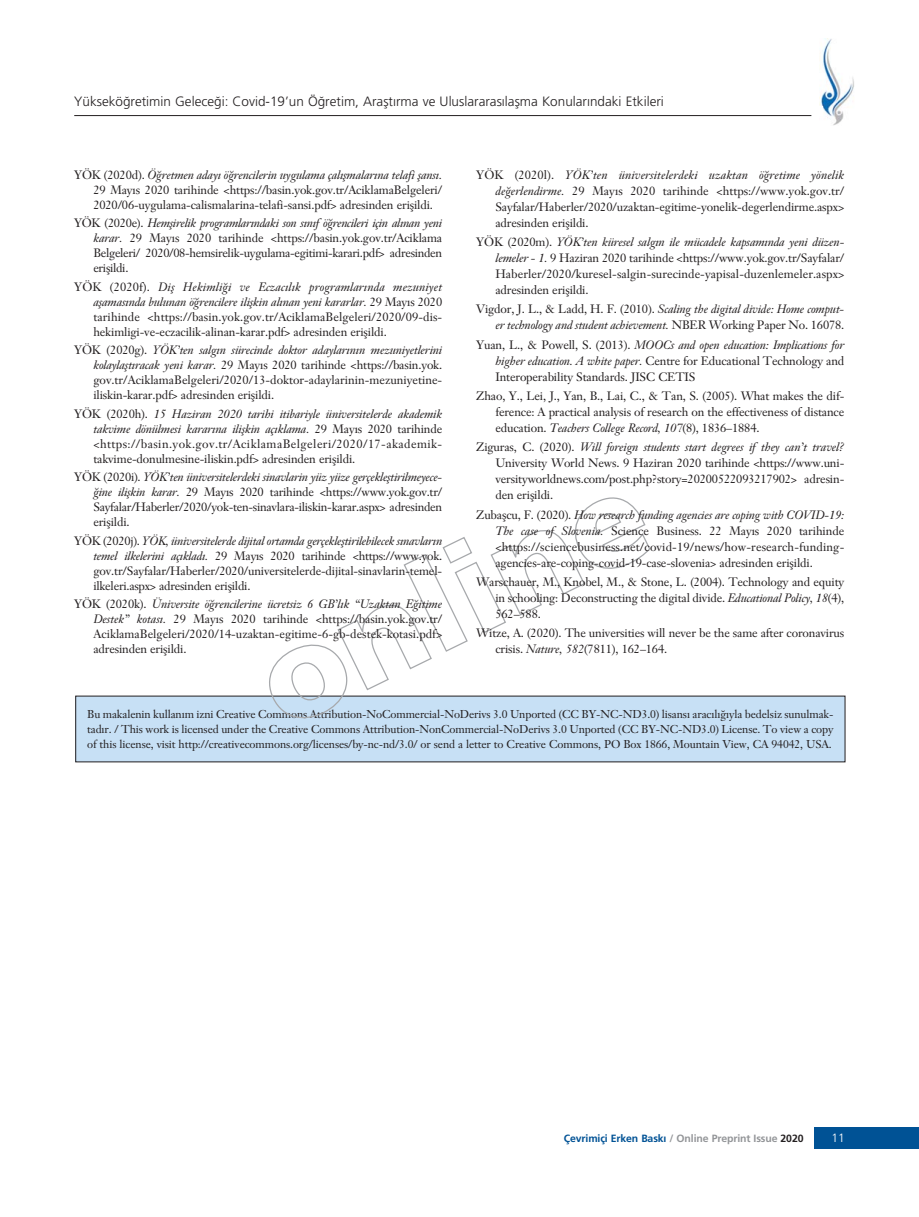
<style>
.page{position:relative;width:919px;height:1217px;background:#fff}
.page>*{position:absolute;margin:0;border:0;box-sizing:border-box;transform-origin:0 0}
.t1{font:300 13.5px "Frutiger";color:#231f20}
.t2{font:12px/15px "Janson Text";letter-spacing:-.015em;color:#231f20;text-align:justify}
.t3{font:italic 12px/15.9px "Janson Text";letter-spacing:-.015em;color:#231f20;text-align:right}
.t4{font:300 12px "Frutiger";color:#fff}
.t5{font:11.25px/14.5px "Janson Text";letter-spacing:-.01em;color:#231f20;text-align:justify}
.t6{font:700 10.5px "Frutiger";letter-spacing:-.01em;color:#939598}
.s1{font-style:italic}
.s2{font-style:normal}
.s3{color:#005295}
.s4{color:#231f20}
</style>
<div class="page">
<div style="left:814px;top:1127px;width:104px;height:21px;background:#005295"></div>
<hr style="left:74px;top:115px;width:737px;height:1px;background:#231f20">
<img style="left:819px;top:38px;width:35px;height:88px">
<svg style="left:819px;top:73px;width:6px;height:6px"></svg>
<div style="left:811px;top:107px;width:11px;height:9px;background:#fff"></div>
<div style="left:76px;top:696px;width:769px;height:65px;background:#c7e0f5"></div>
<svg style="left:264px;top:497px;width:387px;height:222px"></svg>
<p class="t1" style="left:74px;top:96px;width:591px">Yüksekö¤retimin Gelece¤i: Covid-19’un Ö¤retim, Araflt›rma ve Uluslararas›laflma Konular›ndaki Etkileri</p>
<p class="t2" style="left:93px;top:168px;width:350px;text-indent:-19px">YÖK (2020d). <span class="s1">Ö¤retmen aday› ö¤rencilerin uygulama çal›flmalar›na telafi flans›.<br></span>29 May›s 2020 tarihinde &lt;https://basin.yok.gov.tr/AciklamaBelgeleri/ 2020/06-uygulama-calismalarina-telafi-sansi.pdf&gt; adresinden eriflildi.</p>
<p class="t2" style="left:93px;top:217px;width:350px;text-indent:-19px">YÖK (2020e). <span class="s1">Hemflirelik programlar›ndaki son s›n›f ö¤rencileri için al›nan yeni karar.</span> 29 May›s 2020 tarihinde &lt;https://basin.yok.gov.tr/Aciklama Belgeleri/ 2020/08-hemsirelik-uygulama-egitimi-karari.pdf&gt; adresinden eriflildi.</p>
<p class="t2" style="left:93px;top:280px;width:350px;text-indent:-19px">YÖK (2020f). <span class="s1">Difl Hekimli¤i ve Eczac›l›k programlar›nda mezuniyet aflamas›nda bulunan ö¤rencilere iliflkin al›nan yeni kararlar.</span> 29 May›s 2020 tarihinde &lt;https://basin.yok.gov.tr/AciklamaBelgeleri/2020/09-dis&shy;hekimligi-ve-eczacilik-alinan-karar.pdf&gt; adresinden eriflildi.</p>
<p class="t2" style="left:93px;top:344px;width:350px;text-indent:-19px">YÖK (2020g). <span class="s1">YÖK’ten salg›n sürecinde doktor adaylar›n›n mezuniyetlerini kolaylaflt›racak yeni karar.</span> 29 May›s 2020 tarihinde &lt;https://basin.yok. gov.tr/AciklamaBelgeleri/2020/13-doktor-adaylarinin-mezuniyetine&shy;iliskin-karar.pdf&gt; adresinden eriflildi.</p>
<p class="t2" style="left:93px;top:407px;width:350px;text-indent:-19px">YÖK (2020h). <span class="s1">15 Haziran 2020 tarihi itibariyle üniversitelerde akademik takvime dönülmesi karar›na iliflkin aç›klama.</span> 29 May›s 2020 tarihinde &lt;https://basin.yok.gov.tr/AciklamaBelgeleri/2020/17-akademik&shy;takvime-donulmesine-iliskin.pdf&gt; adresinden eriflildi.</p>
<p class="t2" style="left:93px;top:471px;width:350px;text-indent:-19px">YÖK (2020i). <span class="s1">YÖK’ten üniversitelerdeki sinavlarin yüz yüze gerçeklefltirilmeyece-¤ine iliflkin karar.</span> 29 May›s 2020 tarihinde &lt;https://www.yok.gov.tr/ Sayfalar/Haberler/2020/yok-ten-sinavlara-iliskin-karar.aspx&gt; adresinden eriflildi.</p>
<p class="t2" style="left:93px;top:534px;width:350px;text-indent:-19px">YÖK (2020j). <span class="s1">YÖK, üniversitelerde dijital ortamda gerçeklefltirilebilecek s›navlar›n temel ilkelerini aç›klad›.</span> 29 May›s 2020 tarihinde &lt;https://www.yok. gov.tr/Sayfalar/Haberler/2020/universitelerde-dijital-sinavlarin-temel&shy;ilkeleri.aspx&gt; adresinden eriflildi.</p>
<p class="t2" style="left:93px;top:597px;width:350px;text-indent:-19px">YÖK (2020k). <span class="s1">Üniversite ö¤rencilerine ücretsiz 6 GB’l›k “Uzaktan E¤itime Destek” kotas›.</span> 29 May›s 2020 tarihinde &lt;https://basin.yok.gov.tr/ AciklamaBelgeleri/2020/14-uzaktan-egitime-6-gb-destek-kotasi.pdf&gt; adresinden eriflildi.</p>
<p class="t2" style="left:495px;top:168px;width:350px;line-height:15.9px;text-indent:-19px">YÖK (2020l). <span class="s1">YÖK’ten üniversitelerdeki uzaktan ö¤retime yönelik de¤erlendirme.</span> 29 May›s 2020 tarihinde &lt;https://www.yok.gov.tr/ Sayfalar/Haberler/2020/uzaktan-egitime-yonelik-degerlendirme.aspx&gt; adresinden eriflildi.</p>
<p class="t2" style="left:495px;top:235px;width:350px;line-height:15.9px;text-indent:-19px">YÖK (2020m). <span class="s1">YÖK’ten küresel salg›n ile mücadele kapsam›nda yeni düzen&shy;lemeler - 1.</span> 9 Haziran 2020 tarihinde &lt;https://www.yok.gov.tr/Sayfalar/ Haberler/2020/kuresel-salgin-surecinde-yapisal-duzenlemeler.aspx&gt; adresinden eriflildi.</p>
<p class="t3" style="left:476px;top:303px;width:369px"><span class="s2">Vigdor, J. L., &amp; Ladd, H. F. (2010).</span> Scaling the digital divide: Home comput&shy;er technology and student achievement. <span class="s2">NBER Working Paper No. 16078.</span></p>
<p class="t2" style="left:495px;top:338px;width:350px;line-height:15.9px;text-indent:-19px">Yuan, L., &amp; Powell, S. (2013). <span class="s1">MOOCs and open education: Implications for higher education. A white paper.</span> Centre for Educational Technology and Interoperability Standards. JISC CETIS</p>
<p class="t2" style="left:495px;top:389px;width:350px;line-height:15.9px;text-indent:-19px">Zhao, Y., Lei, J., Yan, B., Lai, C., &amp; Tan, S. (2005). What makes the dif&shy;ference: A practical analysis of research on the effectiveness of distance education. <span class="s1">Teachers College Record, 107</span>(8), 1836–1884.</p>
<p class="t2" style="left:495px;top:440px;width:350px;line-height:15.9px;text-indent:-19px">Ziguras, C. (2020). <span class="s1">Will foreign students start degrees if they can’t travel?<br></span>University World News. 9 Haziran 2020 tarihinde &lt;https://www.uni&shy;versityworldnews.com/post.php?story=20200522093217902&gt; adresin&shy;den eriflildi.</p>
<p class="t2" style="left:495px;top:507px;width:350px;line-height:15.9px;text-indent:-19px">Zubaflcu, F. (2020). <span class="s1">How research funding agencies are coping with COVID-19:<br>The case of Slovenia.</span> Science Business. 22 May›s 2020 tarihinde &lt;https://sciencebusiness.net/covid-19/news/how-research-funding&shy;agencies-are-coping-covid-19-case-slovenia&gt; adresinden eriflildi.</p>
<p class="t2" style="left:495px;top:575px;width:350px;line-height:15.9px;text-indent:-19px">Warschauer, M., Knobel, M., &amp; Stone, L. (2004). Technology and equity in schooling: Deconstructing the digital divide. <span class="s1">Educational Policy, 18</span>(4), 562–588.</p>
<p class="t2" style="left:495px;top:626px;width:350px;line-height:15.9px;text-indent:-19px">Witze, A. (2020). The universities will never be the same after coronavirus crisis. <span class="s1">Nature, 582</span>(7811), 162–164.</p>
<p class="t5" style="left:87px;top:708px;width:747px">Bu makalenin kullan›m izni Creative Commons Attribution-NoCommercial-NoDerivs 3.0 Unported (CC BY-NC-ND3.0) lisans› arac›l›¤›yla bedelsiz sunulmak&shy;tad›r. / This work is licensed under the Creative Commons Attribution-NonCommercial-NoDerivs 3.0 Unported (CC BY-NC-ND3.0) License. To view a copy of this license, visit http://creativecommons.org/licenses/by-nc-nd/3.0/ or send a letter to Creative Commons, PO Box 1866, Mountain View, CA 94042, USA.</p>
<p class="t6" style="left:563px;top:1133px;width:241px"><span class="s3">Çevrimiçi Erken Bask›</span> / Online Preprint Issue <span class="s4">2020</span></p>
<p class="t4" style="left:831px;top:1132px;width:15px">11</p>
</div>
